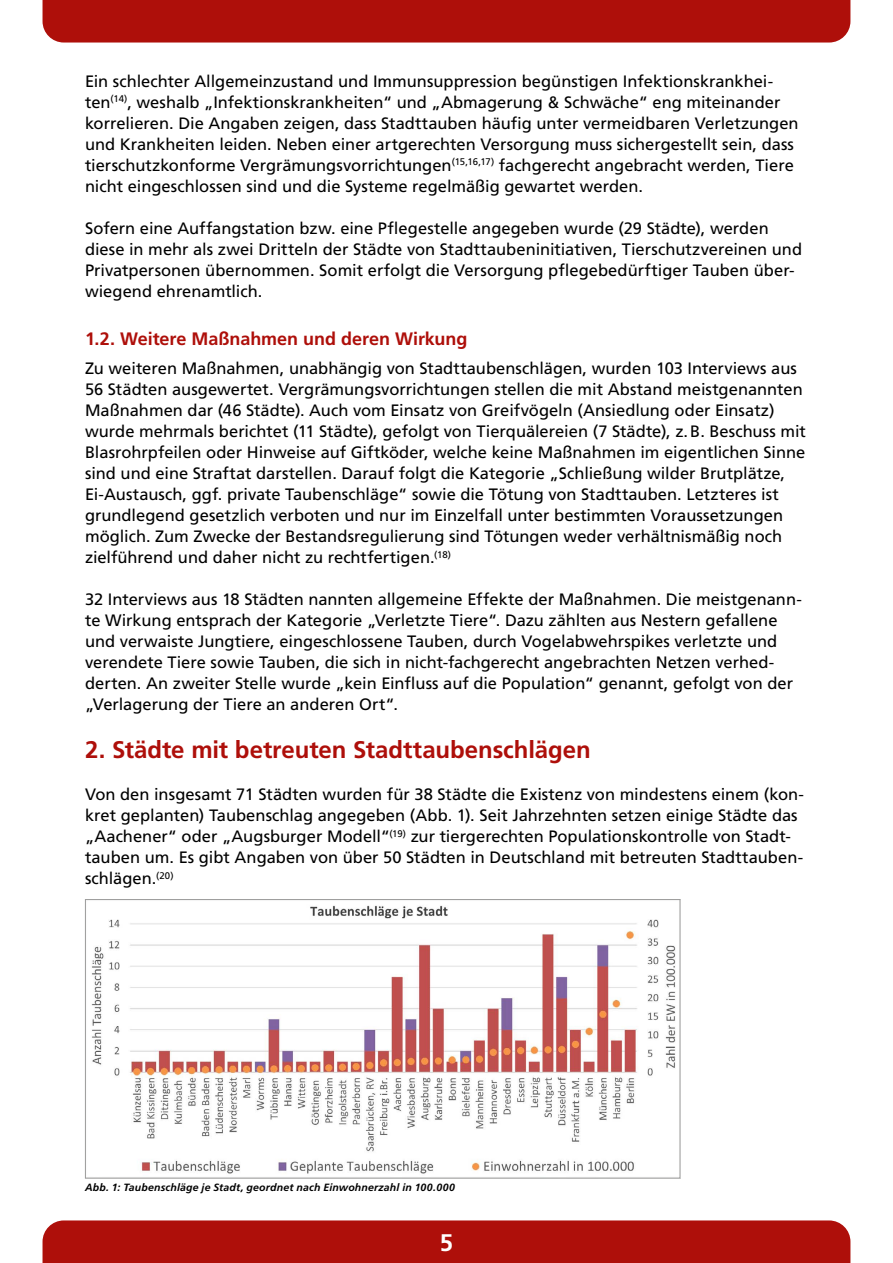
<style>
.page{position:relative;width:893px;height:1263px;background:#fff}
.page>*{position:absolute;margin:0;border:0;box-sizing:border-box;transform-origin:0 0}
.Zwischenüberschrift{font:700 24px "Frutiger LT Std";color:#ae0f0a}
.t1{font:700 24px "Frutiger LT Std";color:#fff}
.Zwischenüberschrift-Unterpunkt{font:700 18px "Frutiger LT Std";color:#ae0f0a}
.Fließtext_11_14_pt{font:16.5px/21px "Frutiger LT Std";color:#000}
.Fließtext_11_14_pt-2{font:italic 700 10.5px "Frutiger LT Std";letter-spacing:.015em;color:#000}
</style>
<div class="page">
<div style="left:43px;top:1220px;width:807px;height:43px;background:#ae0f0a"></div>
<div style="left:43px;top:0;width:807px;height:43px;background:#ae0f0a"></div>
<img style="left:91px;top:905px;width:585px;height:269px">
<div style="left:85px;top:899px;width:595px;height:279px;border:1px solid #9d9d9c"></div>
<p class="Fließtext_11_14_pt" style="left:85px;top:71px;width:715px">Ein schlechter Allgemeinzustand und Immunsuppression begünstigen Infektionskrankhei&shy;ten<sup>(14)</sup>, weshalb „Infektionskrankheiten“ und „Abmagerung &amp; Schwäche“ eng miteinander korrelieren. Die Angaben zeigen, dass Stadttauben häufig unter vermeidbaren Verletzungen und Krankheiten leiden. Neben einer artgerechten Versorgung muss sichergestellt sein, dass tierschutzkonforme Vergrämungsvorrichtungen<sup>(15,16,17)</sup> fachgerecht angebracht werden, Tiere nicht eingeschlossen sind und die Systeme regelmäßig gewartet werden.</p>
<p class="Fließtext_11_14_pt" style="left:85px;top:218px;width:719px">Sofern eine Auffangstation bzw. eine Pflegestelle angegeben wurde (29 Städte), werden diese in mehr als zwei Dritteln der Städte von Stadttaubeninitiativen, Tierschutzvereinen und Privatpersonen übernommen. Somit erfolgt die Versorgung pflegebedürftiger Tauben über&shy;wiegend ehrenamtlich.</p>
<p class="Zwischenüberschrift-Unterpunkt" style="left:85px;top:328px;width:384px">1.2. Weitere Maßnahmen und deren Wirkung</p>
<p class="Fließtext_11_14_pt" style="left:85px;top:358px;width:722px">Zu weiteren Maßnahmen, unabhängig von Stadttaubenschlägen, wurden 103 Interviews aus 56 Städten ausgewertet. Vergrämungsvorrichtungen stellen die mit Abstand meistgenannten Maßnahmen dar (46 Städte). Auch vom Einsatz von Greifvögeln (Ansiedlung oder Einsatz) wurde mehrmals berichtet (11 Städte), gefolgt von Tierquälereien (7 Städte), z.B. Beschuss mit Blasrohrpfeilen oder Hinweise auf Giftköder, welche keine Maßnahmen im eigentlichen Sinne sind und eine Straftat darstellen. Darauf folgt die Kategorie „Schließung wilder Brutplätze, Ei-Austausch, ggf. private Taubenschläge“ sowie die Tötung von Stadttauben. Letzteres ist grundlegend gesetzlich verboten und nur im Einzelfall unter bestimmten Voraussetzungen möglich. Zum Zwecke der Bestandsregulierung sind Tötungen weder verhältnismäßig noch zielführend und daher nicht zu rechtfertigen.<sup>(18)</sup></p>
<p class="Fließtext_11_14_pt" style="left:85px;top:589px;width:718px">32 Interviews aus 18 Städten nannten allgemeine Effekte der Maßnahmen. Die meistgenann&shy;te Wirkung entsprach der Kategorie „Verletzte Tiere“. Dazu zählten aus Nestern gefallene und verwaiste Jungtiere, eingeschlossene Tauben, durch Vogelabwehrspikes verletzte und verendete Tiere sowie Tauben, die sich in nicht-fachgerecht angebrachten Netzen verhed&shy;derten. An zweiter Stelle wurde „kein Einfluss auf die Population“ genannt, gefolgt von der „Verlagerung der Tiere an anderen Ort“.</p>
<p class="Zwischenüberschrift" style="left:85px;top:736px;width:507px">2. Städte mit betreuten Stadttaubenschlägen</p>
<p class="Fließtext_11_14_pt" style="left:85px;top:784px;width:720px">Von den insgesamt 71 Städten wurden für 38 Städte die Existenz von mindestens einem (kon&shy;kret geplanten) Taubenschlag angegeben (Abb. 1). Seit Jahrzehnten setzen einige Städte das „Aachener“ oder „Augsburger Modell“<sup>(19)</sup> zur tiergerechten Populationskontrolle von Stadt&shy;tauben um. Es gibt Angaben von über 50 Städten in Deutschland mit betreuten Stadttauben&shy;schlägen.<sup>(20)</sup></p>
<p class="Fließtext_11_14_pt-2" style="left:85px;top:1181px;width:371px">Abb. 1: Taubenschläge je Stadt, geordnet nach Einwohnerzahl in 100.000</p>
<h1 class="t1" style="left:440px;top:1228px;width:15px">5</h1>
</div>
